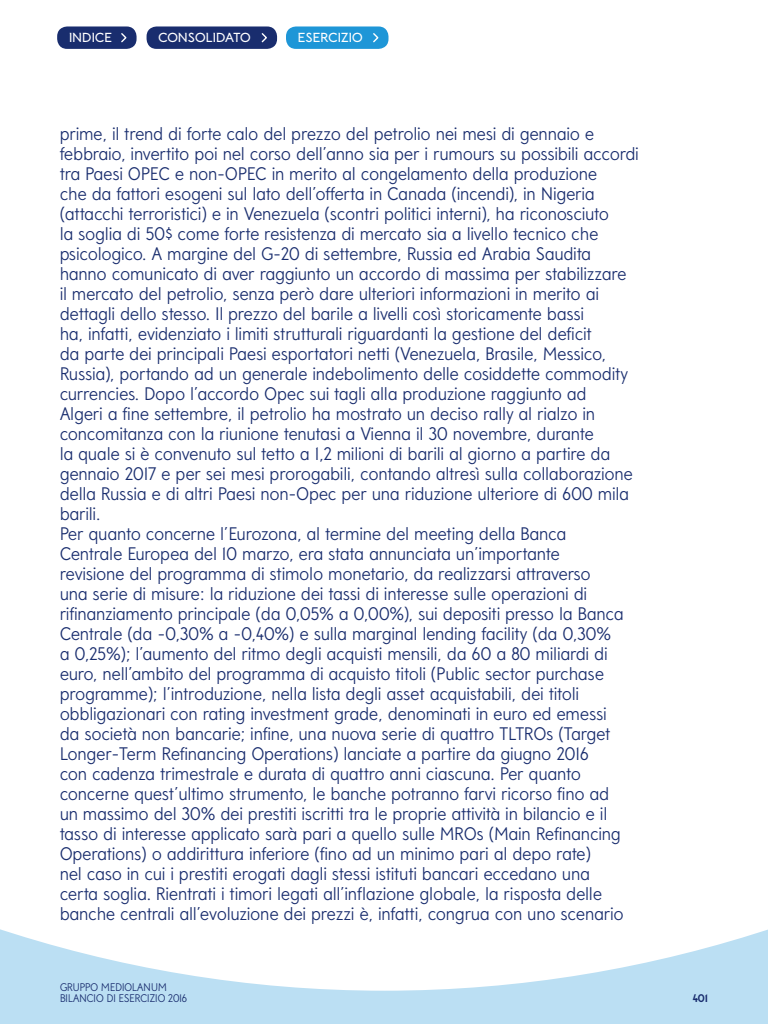
<style>
.page{position:relative;width:768px;height:1024px;background:#fff}
.page>*{position:absolute;margin:0;border:0;box-sizing:border-box;transform-origin:0 0}
.t1{font:300 18px/20px "Mediolanum Sans";letter-spacing:.02em;color:#192d6e}
.t2{font:13px "Mediolanum Semi serif Headline Regular";letter-spacing:.015em;color:#fff}
.t3{font:300 11px/11px "Mediolanum Sans";letter-spacing:.01em;color:#192d6e}
.t4{font:700 11px "Mediolanum Sans";color:#192d6e}
</style>
<div class="page">
<svg style="left:0;top:929px;width:768px;height:95px;fill:#bbdff3"></svg>
<div style="left:57px;top:26px;width:80px;height:23px;background:#192d6e;border-radius:10px"></div>
<svg style="left:121px;top:33px;width:6px;height:10px"></svg>
<div style="left:147px;top:26px;width:130px;height:23px;background:#192d6e;border-radius:10px"></div>
<svg style="left:261px;top:33px;width:6px;height:10px"></svg>
<div style="left:286px;top:26px;width:103px;height:23px;background:#1e96d7;border-radius:10px"></div>
<svg style="left:373px;top:33px;width:6px;height:10px"></svg>
<p class="t2" style="left:69px;top:30px;width:44px">INDICE</p>
<p class="t2" style="left:158px;top:30px;width:94px">CONSOLIDATO</p>
<p class="t2" style="left:298px;top:30px;width:66px">ESERCIZIO</p>
<p class="t1" style="left:60px;top:124px;width:580px">prime, il trend di forte calo del prezzo del petrolio nei mesi di gennaio e febbraio, invertito poi nel corso dell’anno sia per i rumours su possibili accordi tra Paesi OPEC e non-OPEC in merito al congelamento della produzione<br>che da fattori esogeni sul lato dell’offerta in Canada (incendi), in Nigeria (attacchi terroristici) e in Venezuela (scontri politici interni), ha riconosciuto<br>la soglia di 50$ come forte resistenza di mercato sia a livello tecnico che psicologico. A margine del G-20 di settembre, Russia ed Arabia Saudita hanno comunicato di aver raggiunto un accordo di massima per stabilizzare<br>il mercato del petrolio, senza però dare ulteriori informazioni in merito ai dettagli dello stesso. Il prezzo del barile a livelli così storicamente bassi<br>ha, infatti, evidenziato i limiti strutturali riguardanti la gestione del deficit<br>da parte dei principali Paesi esportatori netti (Venezuela, Brasile, Messico, Russia), portando ad un generale indebolimento delle cosiddette commodity currencies. Dopo l’accordo Opec sui tagli alla produzione raggiunto ad<br>Algeri a fine settembre, il petrolio ha mostrato un deciso rally al rialzo in concomitanza con la riunione tenutasi a Vienna il 30 novembre, durante<br>la quale si è convenuto sul tetto a 1,2 milioni di barili al giorno a partire da gennaio 2017 e per sei mesi prorogabili, contando altresì sulla collaborazione della Russia e di altri Paesi non-Opec per una riduzione ulteriore di 600 mila barili.<br>Per quanto concerne l’Eurozona, al termine del meeting della Banca<br>Centrale Europea del 10 marzo, era stata annunciata un’importante<br>revisione del programma di stimolo monetario, da realizzarsi attraverso<br>una serie di misure: la riduzione dei tassi di interesse sulle operazioni di rifinanziamento principale (da 0,05% a 0,00%), sui depositi presso la Banca Centrale (da -0,30% a -0,40%) e sulla marginal lending facility (da 0,30%<br>a 0,25%); l’aumento del ritmo degli acquisti mensili, da 60 a 80 miliardi di euro, nell’ambito del programma di acquisto titoli (Public sector purchase programme); l’introduzione, nella lista degli asset acquistabili, dei titoli obbligazionari con rating investment grade, denominati in euro ed emessi<br>da società non bancarie; infine, una nuova serie di quattro TLTROs (Target Longer-Term Refinancing Operations) lanciate a partire da giugno 2016<br>con cadenza trimestrale e durata di quattro anni ciascuna. Per quanto concerne quest’ultimo strumento, le banche potranno farvi ricorso fino ad<br>un massimo del 30% dei prestiti iscritti tra le proprie attività in bilancio e il tasso di interesse applicato sarà pari a quello sulle MROs (Main Refinancing Operations) o addirittura inferiore (fino ad un minimo pari al depo rate)<br>nel caso in cui i prestiti erogati dagli stessi istituti bancari eccedano una<br>certa soglia. Rientrati i timori legati all’inflazione globale, la risposta delle banche centrali all’evoluzione dei prezzi è, infatti, congrua con uno scenario</p>
<p class="t3" style="left:60px;top:982px;width:129px">GRUPPO MEDIOLANUM<br>BILANCIO DI ESERCIZIO 2016</p>
<p class="t4" style="left:693px;top:992px;width:17px">401</p>
</div>
